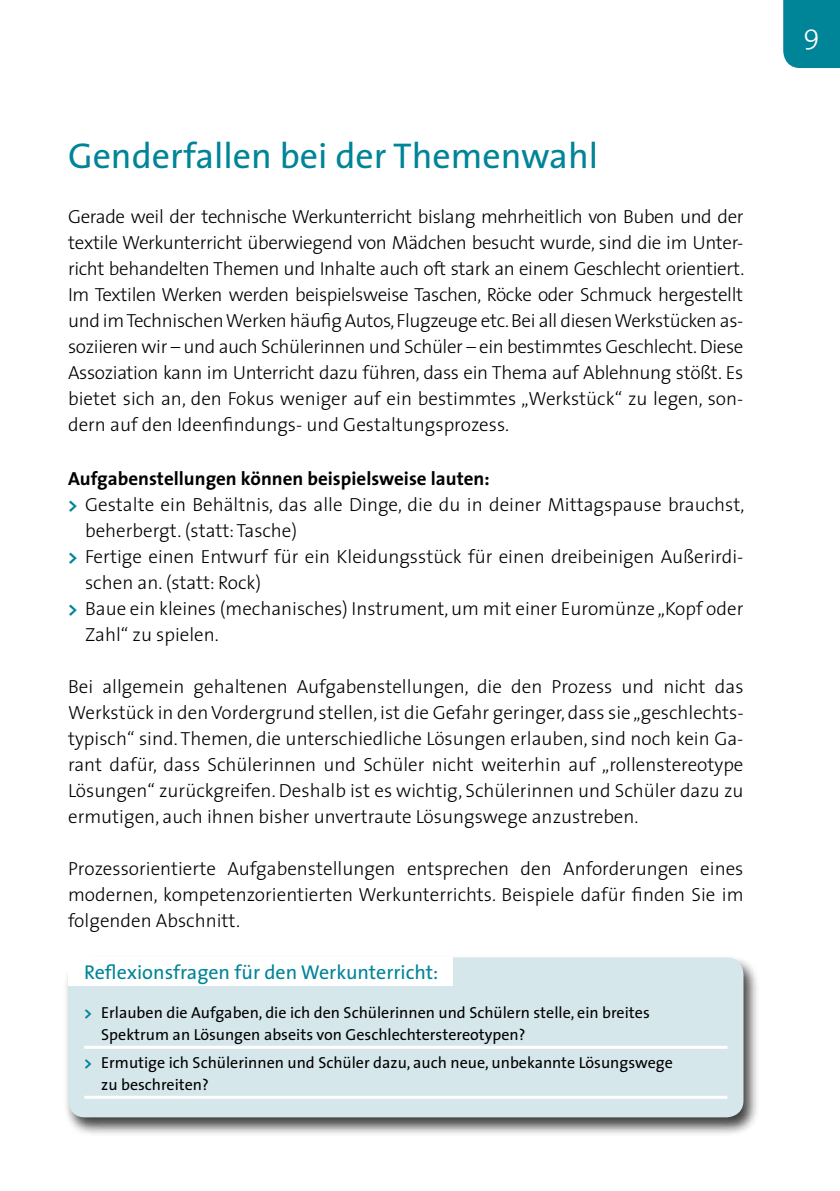
<style>
.page{position:relative;width:840px;height:1191px;background:#fff}
.page>*{position:absolute;margin:0;border:0;box-sizing:border-box;transform-origin:0 0}
.t1{font:36px "The Sans";color:#008498}
.t2{font:300 28px "The Sans";color:#fff}
.t3{font:20px "The Sans";color:#008498}
.t4{font:300 19px/26px "The Sans";color:#000;text-align:justify}
.t5{font:700 19px "The Sans";color:#000}
.t6{font:16px/22px "The Sans";color:#000}
.s1{font-weight:700;color:#008498}
</style>
<div class="page">
<div style="left:783px;top:0;width:56px;height:68px;background:#008498"></div>
<div style="left:63px;top:955px;width:697px;height:182px;background:#000;opacity:.75"></div>
<div style="left:68px;top:957px;width:675px;height:160px;background:#d6e7ec;border-radius:17px"></div>
<div style="left:68px;top:957px;width:385px;height:28px;background:#fff"></div>
<hr style="left:84px;top:1045px;width:643px;height:3px;background:#fff">
<hr style="left:84px;top:1095px;width:643px;height:3px;background:#fff">
<h1 class="t1" style="left:68px;top:126px;width:531px">Genderfallen bei der Themenwahl</h1>
<p class="t4" style="left:68px;top:203px;width:677px">Gerade weil der technische Werkunterricht bislang mehrheitlich von Buben und der textile Werkunterricht überwiegend von Mädchen besucht wurde, sind die im Unter&shy;richt behandelten Themen und Inhalte auch oft stark an einem Geschlecht orientiert.<br>Im Textilen Werken werden beispielsweise Taschen, Röcke oder Schmuck hergestellt und im Technischen Werken häufig Autos, Flugzeuge etc. Bei all diesen Werkstücken as&shy;soziieren wir – und auch Schülerinnen und Schüler – ein bestimmtes Geschlecht. Diese Assoziation kann im Unterricht dazu führen, dass ein Thema auf Ablehnung stößt. Es bietet sich an, den Fokus weniger auf ein bestimmtes „Werkstück“ zu legen, son&shy;dern auf den Ideenfindungs- und Gestaltungsprozess.</p>
<p class="t5" style="left:68px;top:462px;width:423px">Aufgabenstellungen können beispielsweise lauten:</p>
<p class="t4" style="left:68px;top:491px;width:677px"><span class="s1">&gt;</span> Gestalte ein Behältnis, das alle Dinge, die du in deiner Mittagspause brauchst,</p>
<p class="t4" style="left:85px;top:517px;width:213px">beherbergt. (statt: Tasche)</p>
<p class="t4" style="left:68px;top:543px;width:676px"><span class="s1">&gt;</span> Fertige einen Entwurf für ein Kleidungsstück für einen dreibeinigen Außerirdi-</p>
<p class="t4" style="left:85px;top:569px;width:177px">schen an. (statt: Rock)</p>
<p class="t4" style="left:68px;top:595px;width:676px"><span class="s1">&gt;</span> Baue ein kleines (mechanisches) Instrument, um mit einer Euromünze „Kopf oder</p>
<p class="t4" style="left:85px;top:621px;width:135px">Zahl“ zu spielen.</p>
<p class="t4" style="left:68px;top:673px;width:676px">Bei allgemein gehaltenen Aufgabenstellungen, die den Prozess und nicht das Werkstück in den Vordergrund stellen, ist die Gefahr geringer, dass sie „geschlechts&shy;typisch“ sind. Themen, die unterschiedliche Lösungen erlauben, sind noch kein Ga&shy;rant dafür, dass Schülerinnen und Schüler nicht weiterhin auf „rollenstereotype Lösungen“ zurückgreifen. Deshalb ist es wichtig, Schülerinnen und Schüler dazu zu ermutigen, auch ihnen bisher unvertraute Lösungswege anzustreben.</p>
<p class="t4" style="left:68px;top:855px;width:676px">Prozessorientierte Aufgabenstellungen entsprechen den Anforderungen eines modernen, kompetenzorientierten Werkunterrichts. Beispiele dafür finden Sie im folgenden Abschnitt.</p>
<p class="t3" style="left:84px;top:955px;width:355px">Reflexionsfragen für den Werkunterricht:</p>
<p class="t6" style="left:101px;top:1001px;width:549px;text-indent:-17px"><span class="s1">&gt;</span> Erlauben die Aufgaben, die ich den Schülerinnen und Schülern stelle, ein breites<br>Spektrum an Lösungen abseits von Geschlechterstereotypen?</p>
<p class="t6" style="left:101px;top:1051px;width:573px;text-indent:-17px"><span class="s1">&gt;</span> Ermutige ich Schülerinnen und Schüler dazu, auch neue, unbekannte Lösungswege zu beschreiten?</p>
<h2 class="t2" style="left:803px;top:12px;width:18px">9</h2>
</div>
